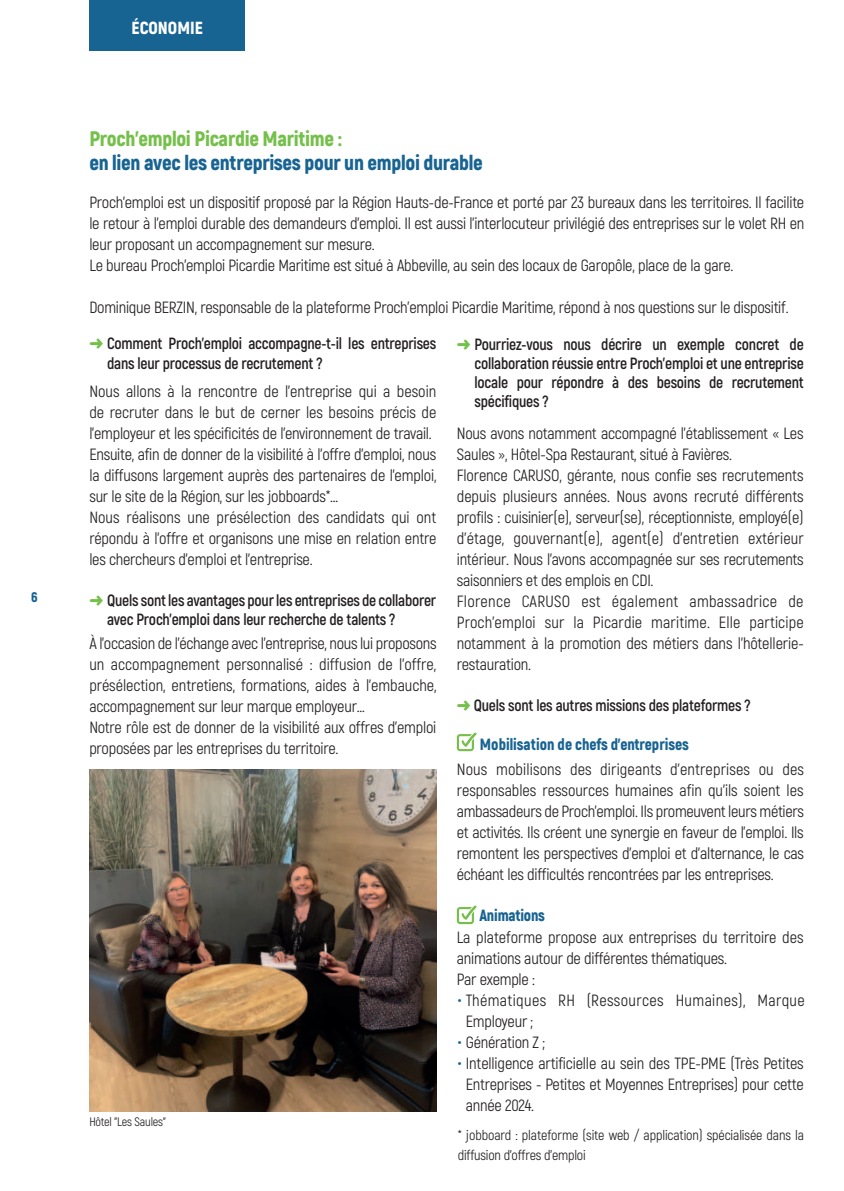
<style>
.page{position:relative;width:844px;height:1191px;background:#fff}
.page>*{position:absolute;margin:0;border:0;box-sizing:border-box;transform-origin:0 0}
.t1{font:900 21px "Akrobat";letter-spacing:-.015em;color:#176392}
.t2{font:900 21px "Akrobat";letter-spacing:-.015em;color:#75c04b}
.t3{font:900 17.5px "Akrobat";color:#fff}
.t4{font:16.28px/21px "Akrobat";letter-spacing:-.015em;color:#231f20}
.t5{font:700 16.28px/19.2px "Akrobat";letter-spacing:-.015em;color:#231f20;scale:.96 1}
.t6{font:16.28px/21px "Akrobat";letter-spacing:.02em;color:#231f20}
.t7{font:900 16.28px "Akrobat";letter-spacing:-.005em;color:#176392;scale:.96 1}
.t8{font:14px/19.2px "Akrobat";letter-spacing:-.01em;color:#231f20}
.t9{font:900 14px "Akrobat";color:#176392}
.t10{font:12.25px "Akrobat";letter-spacing:-.015em;color:#231f20}
.s1{color:#75c04b}
.s2{font-family:"Raleway";color:#176392}
</style>
<div class="page">
<div style="left:89px;top:0;width:156px;height:50px;background:#176392"></div>
<svg style="left:456px;top:732px;width:20px;height:19px"></svg>
<svg style="left:456px;top:905px;width:20px;height:19px"></svg>
<img style="left:89px;top:769px;width:347px;height:342px">
<p class="t9" style="left:31px;top:589px;width:8px">6</p>
<p class="t3" style="left:131px;top:18px;width:73px">ÉCONOMIE</p>
<p class="t2" style="left:89px;top:127px;width:254px">Proch'emploi Picardie Maritime :</p>
<p class="t1" style="left:89px;top:151px;width:395px">en lien avec les entreprises pour un emploi durable</p>
<p class="t4" style="left:89px;top:192px;width:716px">Proch'emploi est un dispositif proposé par la Région Hauts-de-France et porté par 23 bureaux dans les territoires. Il facilite le retour à l’emploi durable des demandeurs d’emploi. Il est aussi l’interlocuteur privilégié des entreprises sur le volet RH en leur proposant un accompagnement sur mesure.<br>Le bureau Proch’emploi Picardie Maritime est situé à Abbeville, au sein des locaux de Garopôle, place de la gare.</p>
<p class="t4" style="left:89px;top:297px;width:700px">Dominique BERZIN, responsable de la plateforme Proch’emploi Picardie Maritime, répond à nos questions sur le dispositif.</p>
<p class="t5" style="left:107px;top:335px;width:344px;text-indent:-18px"><span class="s1">➜</span> Comment Proch'emploi accompagne-t-il les entreprises dans leur processus de recrutement ?</p>
<p class="t4" style="left:89px;top:381px;width:348px">Nous allons à la rencontre de l’entreprise qui a besoin de recruter dans le but de cerner les besoins précis de l’employeur et les spécificités de l’environnement de travail.<br>Ensuite, afin de donner de la visibilité à l’offre d’emploi, nous la diffusons largement auprès des partenaires de l’emploi, sur le site de la Région, sur les jobboards*…<br>Nous réalisons une présélection des candidats qui ont répondu à l’offre et organisons une mise en relation entre les chercheurs d’emploi et l’entreprise.</p>
<p class="t5" style="left:107px;top:591px;width:344px;text-indent:-18px"><span class="s1">➜</span> Quels sont les avantages pour les entreprises de collaborer avec Proch'emploi dans leur recherche de talents ?</p>
<p class="t4" style="left:89px;top:633px;width:348px">À l’occasion de l’échange avec l’entreprise, nous lui proposons un accompagnement personnalisé : diffusion de l’offre, présélection, entretiens, formations, aides à l’embauche, accompagnement sur leur marque employeur…<br>Notre rôle est de donner de la visibilité aux offres d’emploi proposées par les entreprises du territoire.</p>
<p class="t5" style="left:474px;top:335px;width:344px;text-align:justify;text-indent:-18px"><span class="s1">➜</span> Pourriez-vous nous décrire un exemple concret de collaboration réussie entre Proch'emploi et une entreprise locale pour répondre à des besoins de recrutement spécifiques ?</p>
<p class="t4" style="left:456px;top:423px;width:348px">Nous avons notamment accompagné l’établissement « Les Saules », Hôtel-Spa Restaurant, situé à Favières.<br>Florence CARUSO, gérante, nous confie ses recrutements depuis plusieurs années. Nous avons recruté différents profils : cuisinier(e), serveur(se), réceptionniste, employé(e) d’étage, gouvernant(e), agent(e) d’entretien extérieur intérieur. Nous l’avons accompagnée sur ses recrutements saisonniers et des emplois en CDI.<br>Florence CARUSO est également ambassadrice de Proch’emploi sur la Picardie maritime. Elle participe notamment à la promotion des métiers dans l’hôtellerie&shy;restauration.</p>
<p class="t5" style="left:456px;top:696px;width:307px"><span class="s1">➜</span> Quels sont les autres missions des plateformes ?</p>
<p class="t7" style="left:480px;top:735px;width:219px">Mobilisation de chefs d’entreprises</p>
<p class="t4" style="left:456px;top:759px;width:348px;text-align:justify">Nous mobilisons des dirigeants d’entreprises ou des responsables ressources humaines afin qu’ils soient les ambassadeurs de Proch’emploi. Ils promeuvent leurs métiers et activités. Ils créent une synergie en faveur de l’emploi. Ils remontent les perspectives d’emploi et d’alternance, le cas échéant les difficultés rencontrées par les entreprises.</p>
<p class="t7" style="left:479px;top:906px;width:70px">Animations</p>
<p class="t4" style="left:456px;top:927px;width:348px">La plateforme propose aux entreprises du territoire des animations autour de différentes thématiques.<br>Par exemple :</p>
<p class="t6" style="left:465px;top:990px;width:340px;text-indent:-9px"><span class="s2">•</span> Thématiques RH (Ressources Humaines), Marque<br>Employeur ;</p>
<p class="t4" style="left:456px;top:1032px;width:90px"><span class="s2">•</span> Génération Z ;</p>
<p class="t4" style="left:465px;top:1053px;width:339px;text-align:justify;text-indent:-9px"><span class="s2">•</span> Intelligence artificielle au sein des TPE-PME (Très Petites Entreprises - Petites et Moyennes Entreprises) pour cette année 2024.</p>
<p class="t8" style="left:457px;top:1126px;width:347px">* jobboard : plateforme (site web / application) spécialisée dans la diffusion d’offres d’emploi</p>
<p class="t10" style="left:89px;top:1115px;width:78px">Hôtel "Les Saules"</p>
</div>
